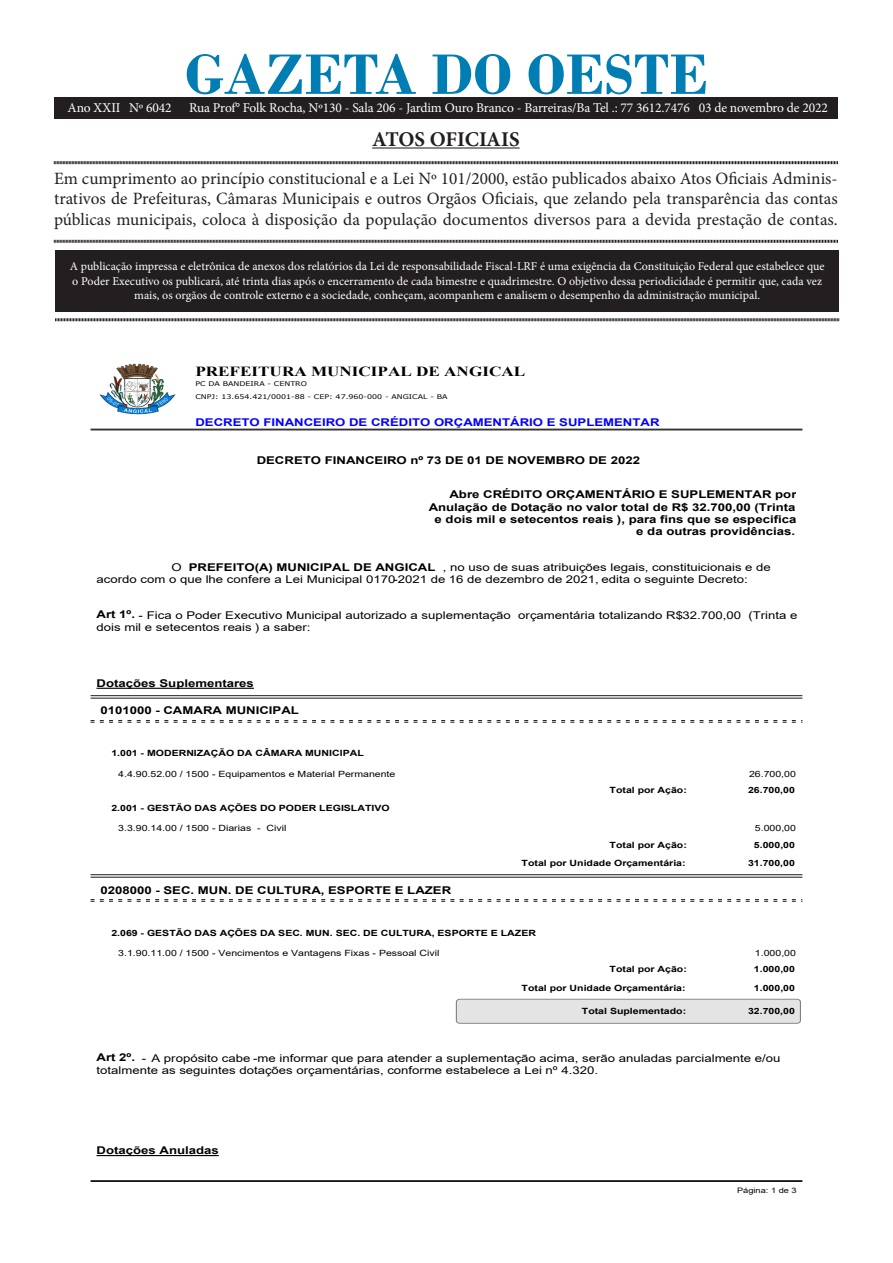
<style>
.page{position:relative;width:893px;height:1263px;background:#fff}
.page>*{position:absolute;margin:0;border:0;box-sizing:border-box;transform-origin:0 0}
.t1{font:700 60px "Bodoni";color:#007eb4}
.t2{font:700 21px "Minion Pro";letter-spacing:-.005em;color:#231f20}
.t3{font:17.25px/20.7px "Minion Pro";color:#231f20;text-align:justify}
.t4{font:700 13.95px "Times New Roman";color:#000;scale:1.23 1}
.t5{font:13.5px "Minion Pro";letter-spacing:-.01em;color:#fff}
.t6{font:12px/14.4px "Minion Pro";color:#fff;text-align:center}
.t7{font:10.65px/11.9px "Arial";color:#000;scale:1.23 1}
.t8{font:700 10.65px/12.3px "Arial";color:#000;text-align:right;scale:1.23 1}
.t9{font:700 10.65px "Arial";color:#00f;scale:1.23 1}
.t10{font:700 8.55px "Arial";color:#000;scale:1.23 1}
.t11{font:8.55px "Arial";color:#000;scale:1.23 1}
.t12{font:7.5px "Arial";color:#000;scale:1.23 1}
.t13{font:6.45px/12.9px "Verdana";color:#000;scale:1.23 1}
.s1{font-weight:700}
</style>
<div class="page">
<div style="left:55px;top:250px;width:784px;height:61px;background:#231f20"></div>
<hr style="left:372px;top:147px;width:148px;height:2px;background:#231f20">
<svg style="left:54px;top:161px;width:784px;height:4px;background:#908e8e"></svg>
<svg style="left:54px;top:239px;width:784px;height:4px;background:#908e8e"></svg>
<svg style="left:55px;top:318px;width:784px;height:4px;background:#908e8e"></svg>
<div style="left:54px;top:98px;width:784px;height:20px;background:#231f20"></div>
<img style="left:99px;top:363px;width:77px;height:52px">
<hr style="left:91px;top:429px;width:711px;height:1px;background:#000">
<hr style="left:97px;top:688px;width:157px;height:1px;background:#000">
<hr style="left:91px;top:695px;width:711px;height:1px;background:#000">
<hr style="left:91px;top:698px;width:711px;height:1px;background:#000">
<svg style="left:91px;top:720px;width:711px;height:3px"></svg>
<hr style="left:91px;top:874px;width:711px;height:1px;background:#000">
<hr style="left:91px;top:877px;width:711px;height:1px;background:#000">
<svg style="left:91px;top:899px;width:711px;height:3px"></svg>
<div style="left:456px;top:999px;width:344px;height:24px;background:#e4e4e4;border-radius:3px"></div>
<div style="left:456px;top:999px;width:345px;height:25px;border:1px solid #808080;border-radius:3px"></div>
<hr style="left:97px;top:1155px;width:122px;height:1px;background:#000">
<hr style="left:91px;top:1180px;width:711px;height:1px;background:#000">
<hr style="left:91px;top:1181px;width:711px;height:1px;background:#000">
<p class="t1" style="left:185px;top:39px;width:525px">GAZETA DO OESTE</p>
<p class="t2" style="left:372px;top:124px;width:149px">ATOS OFICIAIS</p>
<p class="t3" style="left:54px;top:168px;width:785px">Em cumprimento ao princípio constitucional e a Lei Nº 101/2000, estão publicados abaixo Atos Oficiais Adminis&shy;trativos de Prefeituras, Câmaras Municipais e outros Orgãos Oficiais, que zelando pela transparência das contas públicas municipais, coloca à disposição da população documentos diversos para a devida prestação de contas.</p>
<p class="t6" style="left:70px;top:259px;width:756px">A publicação impressa e eletrônica de anexos dos relatórios da Lei de responsabilidade Fiscal-LRF é uma exigência da Constituição Federal que estabelece que o Poder Executivo os publicará, até trinta dias após o encerramento de cada bimestre e quadrimestre. O objetivo dessa periodicidade é permitir que, cada vez mais, os orgãos de controle externo e a sociedade, conheçam, acompanhem e analisem o desempenho da administração municipal.</p>
<p class="t5" style="left:68px;top:98px;width:106px">Ano XXII Nº 6042</p>
<p class="t5" style="left:189px;top:98px;width:640px">Rua Prof° Folk Rocha, Nº130 - Sala 206 - Jardim Ouro Branco - Barreiras/Ba Tel .: 77 3612.7476 03 de novembro de 2022</p>
<p class="t4" style="left:195px;top:361px;width:270px">PREFEITURA MUNICIPAL DE ANGICAL</p>
<p class="t13" style="left:195px;top:377px;width:207px">PC DA BANDEIRA - CENTRO<br>CNPJ: 13.654.421/0001-88 - CEP: 47.960-000 - ANGICAL - BA</p>
<p class="t9" style="left:195px;top:415px;width:379px">DECRETO FINANCEIRO DE CRÉDITO ORÇAMENTÁRIO E SUPLEMENTAR</p>
<p class="t8" style="left:257px;top:454px;width:313px">DECRETO FINANCEIRO nº 73 DE 01 DE NOVEMBRO DE 2022</p>
<p class="t8" style="left:429px;top:488px;width:300px">Abre CRÉDITO ORÇAMENTÁRIO E SUPLEMENTAR por Anulação de Dotação no valor total de R$ 32.700,00 (Trinta e dois mil e setecentos reais ), para fins que se especifica e da outras providências.</p>
<p class="t7" style="left:97px;top:561px;width:550px;text-indent:75px">O <span class="s1">PREFEITO(A) MUNICIPAL DE ANGICAL</span> , no uso de suas atribuições legais, constituicionais e de acordo com o que lhe confere a Lei Municipal 0170-2021 de 16 de dezembro de 2021, edita o seguinte Decreto:</p>
<p class="t7" style="left:97px;top:609px;width:571px"><span class="s1">Art 1º.</span> - Fica o Poder Executivo Municipal autorizado a suplementação orçamentária totalizando R$32.700,00 (Trinta e dois mil e setecentos reais ) a saber:</p>
<p class="t8" style="left:97px;top:677px;width:130px">Dotações Suplementares</p>
<p class="t8" style="left:100px;top:705px;width:163px">0101000 - CAMARA MUNICIPAL</p>
<p class="t10" style="left:111px;top:747px;width:207px">1.001 - MODERNIZAÇÃO DA CÂMARA MUNICIPAL</p>
<p class="t11" style="left:118px;top:768px;width:227px">4.4.90.52.00 / 1500 - Equipamentos e Material Permanente</p>
<p class="t11" style="left:749px;top:768px;width:40px">26.700,00</p>
<p class="t10" style="left:610px;top:784px;width:64px">Total por Ação:</p>
<p class="t10" style="left:748px;top:784px;width:40px">26.700,00</p>
<p class="t10" style="left:111px;top:802px;width:228px">2.001 - GESTÃO DAS AÇÕES DO PODER LEGISLATIVO</p>
<p class="t11" style="left:118px;top:822px;width:138px">3.3.90.14.00 / 1500 - Diarias - Civil</p>
<p class="t11" style="left:755px;top:822px;width:35px">5.000,00</p>
<p class="t10" style="left:610px;top:839px;width:64px">Total por Ação:</p>
<p class="t10" style="left:754px;top:839px;width:35px">5.000,00</p>
<p class="t10" style="left:522px;top:857px;width:135px">Total por Unidade Orçamentária:</p>
<p class="t10" style="left:748px;top:857px;width:40px">31.700,00</p>
<p class="t8" style="left:100px;top:884px;width:287px">0208000 - SEC. MUN. DE CULTURA, ESPORTE E LAZER</p>
<p class="t10" style="left:111px;top:926px;width:347px">2.069 - GESTÃO DAS AÇÕES DA SEC. MUN. SEC. DE CULTURA, ESPORTE E LAZER</p>
<p class="t11" style="left:118px;top:947px;width:263px">3.1.90.11.00 / 1500 - Vencimentos e Vantagens Fixas - Pessoal Civil</p>
<p class="t11" style="left:755px;top:947px;width:35px">1.000,00</p>
<p class="t10" style="left:610px;top:963px;width:64px">Total por Ação:</p>
<p class="t10" style="left:754px;top:963px;width:35px">1.000,00</p>
<p class="t10" style="left:522px;top:982px;width:135px">Total por Unidade Orçamentária:</p>
<p class="t10" style="left:754px;top:982px;width:35px">1.000,00</p>
<p class="t10" style="left:582px;top:1005px;width:86px">Total Suplementado:</p>
<p class="t10" style="left:748px;top:1005px;width:40px">32.700,00</p>
<p class="t7" style="left:97px;top:1052px;width:558px"><span class="s1">Art 2º.</span> - A propósito cabe -me informar que para atender a suplementação acima, serão anuladas parcialmente e/ou totalmente as seguintes dotações orçamentárias, conforme estabelece a Lei nº 4.320.</p>
<p class="t8" style="left:97px;top:1145px;width:101px">Dotações Anuladas</p>
<p class="t12" style="left:737px;top:1185px;width:50px">Página: 1 de 3</p>
</div>
